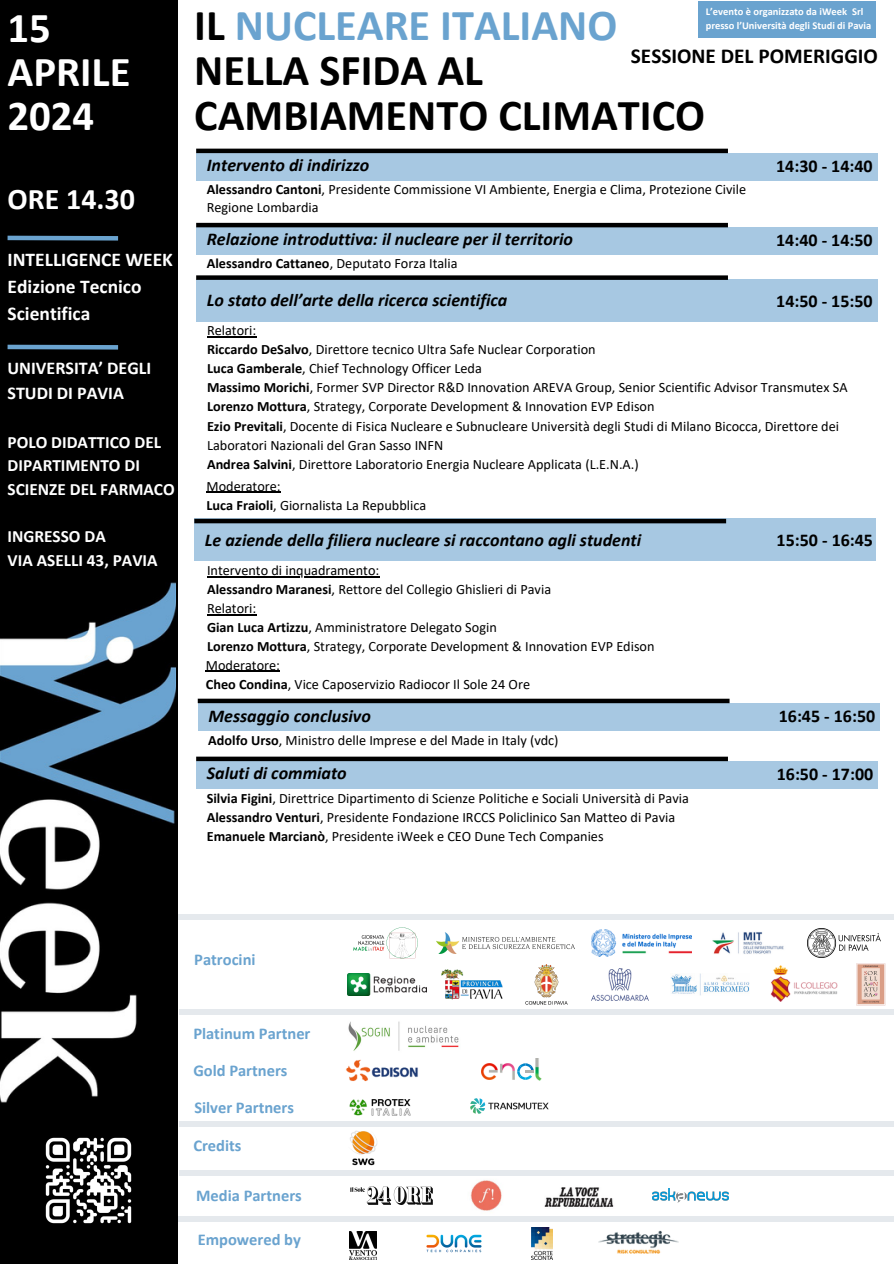
<style>
.page{position:relative;width:894px;height:1264px;background:#fff}
.page>*{position:absolute;margin:0;border:0;box-sizing:border-box;transform-origin:0 0}
.t1{font:700 44.25px/45px "Calibri";color:#000}
.t2{font:700 42.75px/43.8px "Calibri";color:#fff}
.t3{font:700 30px "Calibri";color:#fff}
.t4{font:700 21.3px "Calibri";color:#000}
.t5{font:700 19.5px/27px "Calibri";color:#fff}
.t6{font:italic 700 18px "Calibri";color:#000}
.t7{font:700 18px "Calibri";color:#000}
.t8{font:700 18px/24.8px "Calibri";color:#fff}
.t9{font:700 17.25px/23.7px "Calibri";color:#fff}
.t10{font:700 16.5px "Calibri";color:#6aa3cf}
.t11{font:14.25px/18px "Calibri";color:#000}
.t12{font:700 10.5px "Calibri";color:#fff}
.s1{color:#6aa3cf}
.s2{font-weight:700}
</style>
<div class="page">
<div style="left:0;top:0;width:177px;height:1262px;background:#000"></div>
<img style="left:45px;top:1137px;width:87px;height:87px">
<div style="left:196px;top:280px;width:681px;height:42px;background:#a7c8e2"></div>
<div style="left:196px;top:275px;width:531px;height:5px;background:#000"></div>
<div style="left:196px;top:761px;width:681px;height:27px;background:#a7c8e2"></div>
<div style="left:196px;top:756px;width:531px;height:5px;background:#000"></div>
<div style="left:196px;top:153px;width:681px;height:27px;background:#a7c8e2"></div>
<hr style="left:196px;top:149px;width:531px;height:4px;background:#000">
<div style="left:194px;top:518px;width:681px;height:42px;background:#a7c8e2"></div>
<hr style="left:194px;top:519px;width:532px;height:4px;background:#000">
<div style="left:198px;top:703px;width:681px;height:27px;background:#a7c8e2"></div>
<div style="left:198px;top:698px;width:531px;height:5px;background:#000"></div>
<img style="left:346px;top:1059px;width:72px;height:23px">
<img style="left:350px;top:1186px;width:82px;height:18px">
<div style="left:178px;top:914px;width:715px;height:5px;background:#e5e9ed"></div>
<img style="left:441px;top:969px;width:61px;height:30px">
<img style="left:349px;top:1231px;width:27px;height:28px">
<img style="left:426px;top:1234px;width:56px;height:19px">
<img style="left:531px;top:1227px;width:21px;height:31px">
<img style="left:598px;top:1230px;width:80px;height:24px">
<img style="left:470px;top:1098px;width:79px;height:16px">
<img style="left:1px;top:582px;width:174px;height:521px">
<div style="left:196px;top:227px;width:681px;height:28px;background:#a7c8e2"></div>
<hr style="left:196px;top:223px;width:531px;height:4px;background:#000">
<img style="left:591px;top:968px;width:57px;height:32px">
<hr style="left:8px;top:236px;width:110px;height:4px;background:#6aa3cf">
<hr style="left:8px;top:345px;width:110px;height:4px;background:#6aa3cf">
<div style="left:698px;top:1px;width:177px;height:36px;background:#6aa3cf"></div>
<img style="left:807px;top:928px;width:73px;height:30px">
<img style="left:856px;top:963px;width:28px;height:42px">
<img style="left:349px;top:1099px;width:62px;height:17px">
<img style="left:350px;top:1131px;width:27px;height:34px">
<img style="left:770px;top:965px;width:68px;height:37px">
<div style="left:179px;top:1008px;width:714px;height:6px;background:#e5e9ed"></div>
<div style="left:179px;top:1120px;width:714px;height:6px;background:#e5e9ed"></div>
<div style="left:179px;top:1170px;width:714px;height:5px;background:#e5e9ed"></div>
<div style="left:178px;top:1215px;width:715px;height:6px;background:#e5e9ed"></div>
<img style="left:437px;top:932px;width:137px;height:21px">
<img style="left:525px;top:964px;width:43px;height:41px">
<img style="left:347px;top:973px;width:79px;height:22px">
<svg style="left:353px;top:927px;width:64px;height:31px"></svg>
<img style="left:591px;top:929px;width:100px;height:27px">
<img style="left:712px;top:932px;width:72px;height:22px">
<img style="left:348px;top:1021px;width:111px;height:30px">
<img style="left:544px;top:1187px;width:70px;height:21px">
<img style="left:652px;top:1188px;width:76px;height:14px">
<img style="left:470px;top:1180px;width:32px;height:31px">
<img style="left:481px;top:1063px;width:34px;height:17px">
<svg style="left:517px;top:1063px;width:16px;height:16px"></svg>
<img style="left:535px;top:1058px;width:7px;height:23px">
<img style="left:670px;top:973px;width:79px;height:22px">
<hr style="left:207px;top:336px;width:49px;height:1px;background:#000">
<hr style="left:206px;top:492px;width:75px;height:1px;background:#000">
<hr style="left:207px;top:614px;width:49px;height:1px;background:#000">
<hr style="left:206px;top:671px;width:74px;height:1px;background:#000">
<hr style="left:207px;top:576px;width:172px;height:1px;background:#000">
<h3 class="t2" style="left:8px;top:10px;width:124px">15<br>APRILE<br>2024</h3>
<h6 class="t3" style="left:8px;top:186px;width:129px">ORE 14.30</h6>
<h6 class="t5" style="left:8px;top:248px;width:167px">INTELLIGENCE WEEK<br>Edizione Tecnico<br>Scientifica</h6>
<p class="t8" style="left:8px;top:357px;width:145px">UNIVERSITA’ DEGLI<br>STUDI DI PAVIA</p>
<h6 class="t9" style="left:8px;top:431px;width:169px">POLO DIDATTICO DEL<br>DIPARTIMENTO DI<br>SCIENZE DEL FARMACO</h6>
<h6 class="t9" style="left:8px;top:526px;width:151px">INGRESSO DA<br>VIA ASELLI 43, PAVIA</h6>
<h6 class="t12" style="left:705px;top:7px;width:159px">L’evento è organizzato da iWeek Srl</h6>
<p class="t12" style="left:705px;top:21px;width:167px">presso l’Università degli Studi di Pavia</p>
<p class="t1" style="left:194px;top:7px;width:512px">IL <span class="s1">NUCLEARE ITALIANO<br></span>NELLA SFIDA AL<br>CAMBIAMENTO CLIMATICO</p>
<h6 class="t4" style="left:630px;top:47px;width:248px">SESSIONE DEL POMERIGGIO</h6>
<p class="t6" style="left:207px;top:158px;width:164px">Intervento di indirizzo</p>
<p class="t7" style="left:776px;top:158px;width:98px">14:30 - 14:40</p>
<p class="t11" style="left:207px;top:182px;width:540px"><span class="s2">Alessandro Cantoni</span>, Presidente Commissione VI Ambiente, Energia e Clima, Protezione Civile<br>Regione Lombardia</p>
<p class="t6" style="left:207px;top:232px;width:367px">Relazione introduttiva: il nucleare per il territorio</p>
<h6 class="t7" style="left:776px;top:233px;width:98px">14:40 - 14:50</h6>
<p class="t11" style="left:207px;top:255px;width:252px"><span class="s2">Alessandro Cattaneo</span>, Deputato Forza Italia</p>
<p class="t6" style="left:207px;top:292px;width:302px">Lo stato dell’arte della ricerca scientifica</p>
<h6 class="t7" style="left:776px;top:293px;width:98px">14:50 - 15:50</h6>
<h6 class="t11" style="left:207px;top:322px;width:51px">Relatori:</h6>
<p class="t11" style="left:207px;top:341px;width:390px"><span class="s2">Riccardo DeSalvo</span>, Direttore tecnico Ultra Safe Nuclear Corporation</p>
<h6 class="t11" style="left:207px;top:360px;width:276px"><span class="s2">Luca Gamberale</span>, Chief Technology Officer Leda</h6>
<h6 class="t11" style="left:207px;top:380px;width:642px"><span class="s2">Massimo Morichi</span>, Former SVP Director R&amp;D Innovation AREVA Group, Senior Scientific Advisor Transmutex SA</h6>
<p class="t11" style="left:207px;top:399px;width:449px"><span class="s2">Lorenzo Mottura</span>, Strategy, Corporate Development &amp; Innovation EVP Edison</p>
<p class="t11" style="left:207px;top:417px;width:633px;line-height:19.2px"><span class="s2">Ezio Previtali</span>, Docente di Fisica Nucleare e Subnucleare Università degli Studi di Milano Bicocca, Direttore dei<br>Laboratori Nazionali del Gran Sasso INFN</p>
<p class="t11" style="left:207px;top:456px;width:433px"><span class="s2">Andrea Salvini</span>, Direttore Laboratorio Energia Nucleare Applicata (L.E.N.A.)</p>
<h6 class="t11" style="left:206px;top:478px;width:76px">Moderatore:</h6>
<p class="t11" style="left:206px;top:497px;width:221px"><span class="s2">Luca Fraioli</span>, Giornalista La Repubblica</p>
<p class="t6" style="left:205px;top:533px;width:437px">Le aziende della filiera nucleare si raccontano agli studenti</p>
<p class="t11" style="left:207px;top:562px;width:174px">Intervento di inquadramento:</p>
<p class="t11" style="left:207px;top:581px;width:345px"><span class="s2">Alessandro Maranesi</span>, Rettore del Collegio Ghislieri di Pavia</p>
<p class="t11" style="left:207px;top:600px;width:51px">Relatori:</p>
<p class="t11" style="left:207px;top:619px;width:291px"><span class="s2">Gian Luca Artizzu</span>, Amministratore Delegato Sogin</p>
<p class="t11" style="left:207px;top:638px;width:449px"><span class="s2">Lorenzo Mottura</span>, Strategy, Corporate Development &amp; Innovation EVP Edison</p>
<p class="t7" style="left:776px;top:532px;width:98px">15:50 - 16:45</p>
<p class="t11" style="left:206px;top:657px;width:76px">Moderatore:</p>
<p class="t11" style="left:206px;top:676px;width:326px"><span class="s2">Cheo Condina</span>, Vice Caposervizio Radiocor Il Sole 24 Ore</p>
<h6 class="t6" style="left:208px;top:708px;width:164px">Messaggio conclusivo</h6>
<h6 class="t7" style="left:778px;top:708px;width:98px">16:45 - 16:50</h6>
<p class="t11" style="left:208px;top:732px;width:352px"><span class="s2">Adolfo Urso</span>, Ministro delle Imprese e del Made in Italy (vdc)</p>
<p class="t6" style="left:207px;top:766px;width:141px">Saluti di commiato</p>
<p class="t11" style="left:207px;top:790px;width:483px"><span class="s2">Silvia Figini</span>, Direttrice Dipartimento di Scienze Politiche e Sociali Università di Pavia</p>
<p class="t11" style="left:207px;top:809px;width:470px"><span class="s2">Alessandro Venturi</span>, Presidente Fondazione IRCCS Policlinico San Matteo di Pavia</p>
<p class="t11" style="left:207px;top:828px;width:398px"><span class="s2">Emanuele Marcianò</span>, Presidente iWeek e CEO Dune Tech Companies</p>
<p class="t7" style="left:776px;top:766px;width:98px">16:50 - 17:00</p>
<p class="t10" style="left:194px;top:952px;width:63px">Patrocini</p>
<p class="t10" style="left:193px;top:1026px;width:119px">Platinum Partner</p>
<p class="t10" style="left:193px;top:1063px;width:96px">Gold Partners</p>
<p class="t10" style="left:194px;top:1100px;width:101px">Silver Partners</p>
<h6 class="t10" style="left:193px;top:1138px;width:50px">Credits</h6>
<p class="t10" style="left:196px;top:1188px;width:107px">Media Partners</p>
<p class="t10" style="left:198px;top:1232px;width:105px">Empowered by</p>
</div>
